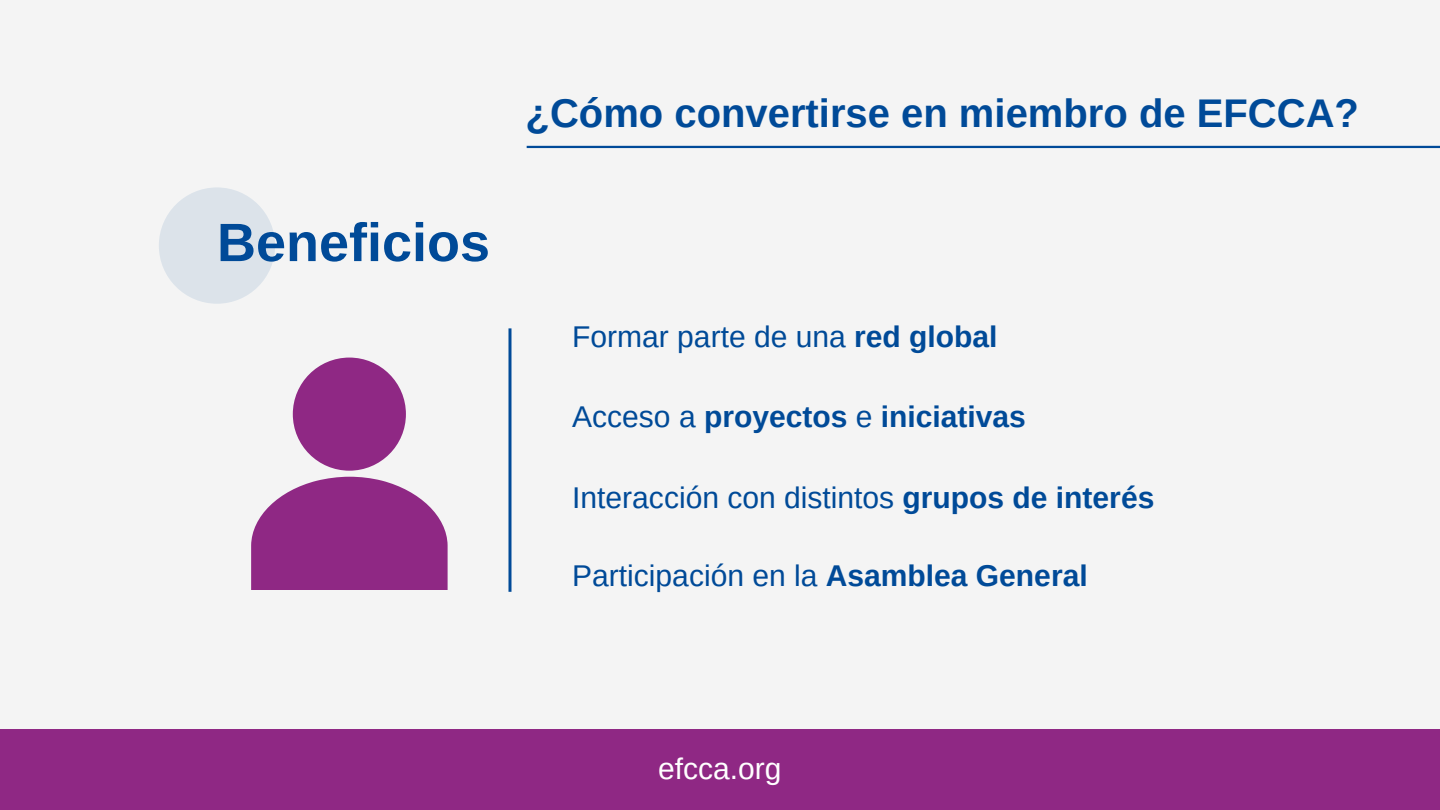
<style>
.page{position:relative;width:1440px;height:810px;background:#f4f4f4}
.page>*{position:absolute;margin:0;border:0;box-sizing:border-box;transform-origin:0 0}
.t1{font:700 54px "Arimo";color:#004a98}
.t2{font:700 40px "Arimo";color:#004a98}
.t3{font:30px "Arimo";color:#004a98}
.t4{font:700 30px "Arimo";color:#004a98}
.t5{font:30px "Arimo";color:#fff}
.s1{font-weight:700}
.s2{font-weight:400}
</style>
<div class="page">
<div style="left:0;top:729px;width:1440px;height:81px;background:#8f2884"></div>
<div style="left:159px;top:187px;width:116px;height:117px;background:#dce3ea;border-radius:50%"></div>
<svg style="left:251px;top:477px;width:197px;height:113px"></svg>
<div style="left:293px;top:358px;width:113px;height:113px;background:#8f2884;border-radius:50%"></div>
<hr style="left:508px;top:328px;width:3px;height:264px;background:#004a98">
<hr style="left:527px;top:146px;width:913px;height:2px;background:#004a98">
<h2 class="t1" style="left:217px;top:212px;width:275px">Beneficios</h2>
<p class="t2" style="left:526px;top:91px;width:835px">¿Cómo convertirse en miembro de EFCCA?</p>
<p class="t3" style="left:572px;top:320px;width:427px">Formar parte de una <span class="s1">red global</span></p>
<p class="t4" style="left:572px;top:400px;width:455px"><span class="s2">Acceso a</span> proyectos <span class="s2">e</span> iniciativas</p>
<p class="t3" style="left:572px;top:481px;width:584px">Interacción con distintos <span class="s1">grupos de interés</span></p>
<p class="t3" style="left:572px;top:559px;width:517px">Participación en la <span class="s1">Asamblea General</span></p>
<h1 class="t5" style="left:658px;top:752px;width:125px">efcca.org</h1>
</div>
